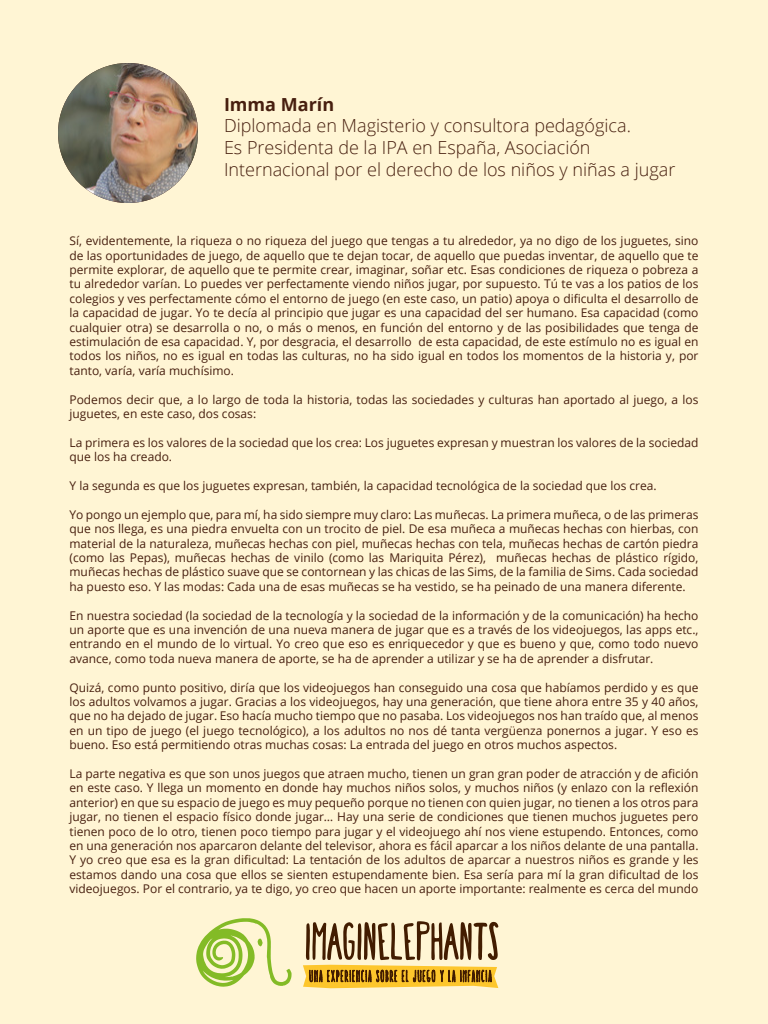
<style>
.page{position:relative;width:768px;height:1024px;background:#fff5d4}
.page>*{position:absolute;margin:0;border:0;box-sizing:border-box;transform-origin:0 0}
.t1{font:300 18px/21.6px "Open Sans";color:#471f0f}
.t2{font:700 18px "Open Sans";color:#471f0f}
.t3{font:12px/14.4px "Open Sans";color:#471f0f;text-align:justify}
</style>
<div class="page">
<svg style="left:196px;top:918px;width:96px;height:69px"></svg>
<svg style="left:303px;top:921px;width:196px;height:67px"></svg>
<img style="left:58px;top:63px;width:140px;height:140px;border-radius:70px">
<h1 class="t2" style="left:224px;top:92px;width:112px">Imma Marín</h1>
<h1 class="t1" style="left:224px;top:115px;width:453px">Diplomada en Magisterio y consultora pedagógica.<br>Es Presidenta de la IPA en España, Asociación<br>Internacional por el derecho de los niños y niñas a jugar</h1>
<p class="t3" style="left:70px;top:233px;width:631px">Sí, evidentemente, la riqueza o no riqueza del juego que tengas a tu alrededor, ya no digo de los juguetes, sino de las oportunidades de juego, de aquello que te dejan tocar, de aquello que puedas inventar, de aquello que te permite explorar, de aquello que te permite crear, imaginar, soñar etc. Esas condiciones de riqueza o pobreza a tu alrededor varían. Lo puedes ver perfectamente viendo niños jugar, por supuesto. Tú te vas a los patios de los colegios y ves perfectamente cómo el entorno de juego (en este caso, un patio) apoya o dificulta el desarrollo de la capacidad de jugar. Yo te decía al principio que jugar es una capacidad del ser humano. Esa capacidad (como cualquier otra) se desarrolla o no, o más o menos, en función del entorno y de las posibilidades que tenga de estimulación de esa capacidad. Y, por desgracia, el desarrollo de esta capacidad, de este estímulo no es igual en todos los niños, no es igual en todas las culturas, no ha sido igual en todos los momentos de la historia y, por tanto, varía, varía muchísimo.</p>
<p class="t3" style="left:70px;top:392px;width:631px">Podemos decir que, a lo largo de toda la historia, todas las sociedades y culturas han aportado al juego, a los juguetes, en este caso, dos cosas:</p>
<p class="t3" style="left:70px;top:435px;width:631px">La primera es los valores de la sociedad que los crea: Los juguetes expresan y muestran los valores de la sociedad que los ha creado.</p>
<p class="t3" style="left:70px;top:478px;width:589px">Y la segunda es que los juguetes expresan, también, la capacidad tecnológica de la sociedad que los crea.</p>
<p class="t3" style="left:70px;top:507px;width:631px">Yo pongo un ejemplo que, para mí, ha sido siempre muy claro: Las muñecas. La primera muñeca, o de las primeras que nos llega, es una piedra envuelta con un trocito de piel. De esa muñeca a muñecas hechas con hierbas, con material de la naturaleza, muñecas hechas con piel, muñecas hechas con tela, muñecas hechas de cartón piedra (como las Pepas), muñecas hechas de vinilo (como las Mariquita Pérez), muñecas hechas de plástico rígido, muñecas hechas de plástico suave que se contornean y las chicas de las Sims, de la familia de Sims. Cada sociedad ha puesto eso. Y las modas: Cada una de esas muñecas se ha vestido, se ha peinado de una manera diferente.</p>
<p class="t3" style="left:70px;top:608px;width:631px">En nuestra sociedad (la sociedad de la tecnología y la sociedad de la información y de la comunicación) ha hecho un aporte que es una invención de una nueva manera de jugar que es a través de los videojuegos, las apps etc., entrando en el mundo de lo virtual. Yo creo que eso es enriquecedor y que es bueno y que, como todo nuevo avance, como toda nueva manera de aporte, se ha de aprender a utilizar y se ha de aprender a disfrutar.</p>
<p class="t3" style="left:70px;top:680px;width:631px">Quizá, como punto positivo, diría que los videojuegos han conseguido una cosa que habíamos perdido y es que los adultos volvamos a jugar. Gracias a los videojuegos, hay una generación, que tiene ahora entre 35 y 40 años, que no ha dejado de jugar. Eso hacía mucho tiempo que no pasaba. Los videojuegos nos han traído que, al menos en un tipo de juego (el juego tecnológico), a los adultos no nos dé tanta vergüenza ponernos a jugar. Y eso es bueno. Eso está permitiendo otras muchas cosas: La entrada del juego en otros muchos aspectos.</p>
<p class="t3" style="left:70px;top:766px;width:631px">La parte negativa es que son unos juegos que atraen mucho, tienen un gran gran poder de atracción y de afición en este caso. Y llega un momento en donde hay muchos niños solos, y muchos niños (y enlazo con la reflexión anterior) en que su espacio de juego es muy pequeño porque no tienen con quien jugar, no tienen a los otros para jugar, no tienen el espacio físico donde jugar… Hay una serie de condiciones que tienen muchos juguetes pero tienen poco de lo otro, tienen poco tiempo para jugar y el videojuego ahí nos viene estupendo. Entonces, como en una generación nos aparcaron delante del televisor, ahora es fácil aparcar a los niños delante de una pantalla.<br>Y yo creo que esa es la gran dificultad: La tentación de los adultos de aparcar a nuestros niños es grande y les estamos dando una cosa que ellos se sienten estupendamente bien. Esa sería para mí la gran dificultad de los videojuegos. Por el contrario, ya te digo, yo creo que hacen un aporte importante: realmente es cerca del mundo</p>
</div>
